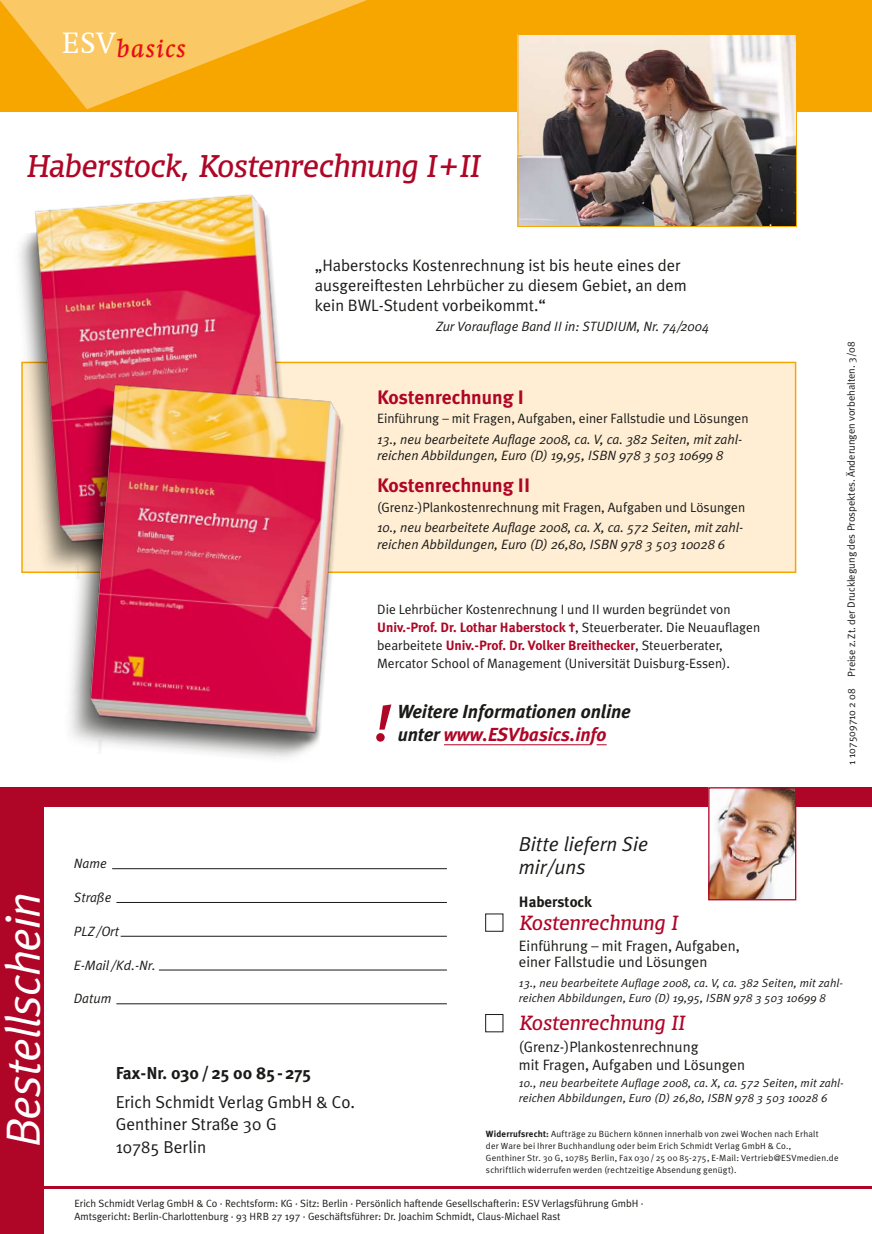
<style>
.page{position:relative;width:872px;height:1234px;background:#fff}
.page>*{position:absolute;margin:0;border:0;box-sizing:border-box;transform-origin:0 0}
.t1{font:italic 700 51.45px "Meta";color:#af0627}
.t2{font:italic 48px "Meta Plus Normal";letter-spacing:-.02em;color:#fff}
.t3{font:italic 29.85px "Olsen";letter-spacing:-.01em;color:#af0627}
.t4{font:italic 25.95px "Swift";letter-spacing:.06em;color:#e40034}
.t5{font:italic 20.25px/23.2px "Meta Plus Normal";color:#1a1a18}
.t6{font:italic 19.5px "Olsen";color:#af0627}
.t7{font:700 19.5px "Meta Plus";color:#af0627}
.t8{font:italic 700 18.9px/22.6px "Meta";color:#1a1a18}
.t9{font:17.25px/22.4px "Meta Plus Normal";color:#1a1a18}
.t10{font:700 17.25px "Meta Plus";color:#1a1a18}
.t11{font:16.5px/19.8px "Meta Plus Normal";color:#1a1a18}
.t12{font:15px/16.5px "Meta Plus Normal";color:#1a1a18}
.t13{font:700 15px "Meta Plus";color:#1a1a18}
.t14{font:italic 13.5px/16.5px "Meta Plus Normal";color:#1a1a18}
.t15{font:13.5px "Meta Plus Normal";color:#1a1a18}
.t16{font:700 13.5px/18px "Meta Plus";color:#af0627}
.t17{font:italic 11.7px/15px "Meta Plus Normal";letter-spacing:.01em;color:#1a1a18}
.t18{font:10.5px/12.6px "Meta Plus Normal";color:#1a1a18}
.t19{font:9px/12px "Meta Plus Normal";letter-spacing:.025em;color:#1a1a18}
.s1{font-family:"Meta Plus Normal";font-weight:400;color:#1a1a18}
.s2{color:#af0627}
.s3{font-family:"Meta Plus";font-weight:700}
</style>
<div class="page">
<hr style="left:112px;top:868px;width:335px;height:1px;background:#1a1a18">
<hr style="left:116px;top:901px;width:331px;height:1px;background:#1a1a18">
<hr style="left:121px;top:935px;width:326px;height:1px;background:#1a1a18">
<hr style="left:159px;top:969px;width:288px;height:1px;background:#1a1a18">
<hr style="left:116px;top:1003px;width:331px;height:1px;background:#1a1a18">
<div style="left:22px;top:362px;width:773px;height:210px;background:#ffeed4"></div>
<div style="left:0;top:0;width:872px;height:112px;background:#f7a600"></div>
<svg style="left:0;top:0;width:367px;height:109px"></svg>
<svg style="left:117px;top:38px;width:69px;height:24px;background:#f9c04e"></svg>
<img style="left:519px;top:36px;width:276px;height:189px">
<div style="left:517px;top:34px;width:280px;height:193px;border:1px solid #f7a600"></div>
<div style="left:0;top:799px;width:44px;height:434px;background:#af0627"></div>
<div style="left:0;top:787px;width:872px;height:19px;background:#af0627"></div>
<hr style="left:0;top:1185px;width:872px;height:2px;background:#af0627">
<img style="left:710px;top:789px;width:84px;height:109px">
<div style="left:708px;top:787px;width:88px;height:113px;border:1px solid #af0627"></div>
<div style="left:485px;top:1013px;width:18px;height:18px;border:1px solid #1a1a18"></div>
<img style="left:19px;top:194px;width:260px;height:379px">
<img style="left:55px;top:345px;width:346px;height:413px">
<hr style="left:444px;top:744px;width:146px;height:1px;background:#af0627">
<h3 class="t4" style="left:62px;top:34px;width:125px"><sup>ESV</sup>basics</h3>
<h3 class="t3" style="left:26px;top:147px;width:455px">Haberstock, Kostenrechnung I+II</h3>
<h2 class="t2" style="left:-5px;top:1146px;width:257px;rotate:-90deg">Bestellschein</h2>
<p class="t11" style="left:315px;top:255px;width:373px">„Haberstocks Kostenrechnung ist bis heute eines der ausgereiftesten Lehrbücher zu diesem Gebiet, an dem kein BWL-Student vorbeikommt.“</p>
<p class="t14" style="left:436px;top:318px;width:274px">Zur Vorauflage Band II in: STUDIUM, Nr. 74/2004</p>
<h3 class="t7" style="left:377px;top:385px;width:148px">Kostenrechnung I</h3>
<p class="t15" style="left:377px;top:410px;width:373px">Einführung – mit Fragen, Aufgaben, einer Fallstudie und Lösungen</p>
<p class="t14" style="left:377px;top:430px;width:366px">13., neu bearbeitete Auflage 2008, ca. V, ca. 382 Seiten, mit zahl&shy;reichen Abbildungen, Euro (D) 19,95, ISBN 978 3 503 10699 8</p>
<h3 class="t7" style="left:377px;top:474px;width:154px">Kostenrechnung II</h3>
<p class="t15" style="left:377px;top:499px;width:370px">(Grenz-)Plankostenrechnung mit Fragen, Aufgaben und Lösungen</p>
<p class="t14" style="left:377px;top:519px;width:367px">10., neu bearbeitete Auflage 2008, ca. X, ca. 572 Seiten, mit zahl&shy;reichen Abbildungen, Euro (D) 26,80, ISBN 978 3 503 10028 6</p>
<p class="t15" style="left:377px;top:601px;width:355px">Die Lehrbücher Kostenrechnung I und II wurden begründet von</p>
<p class="t16" style="left:377px;top:618px;width:384px">Univ.-Prof. Dr. Lothar Haberstock †<span class="s1">, Steuerberater. Die Neuauflagen bearbeitete</span> Univ.-Prof. Dr. Volker Breithecker<span class="s1">, Steuerberater,</span></p>
<p class="t15" style="left:377px;top:655px;width:354px">Mercator School of Management (Universität Duisburg-Essen).</p>
<h1 class="t1" style="left:375px;top:692px;width:17px">!</h1>
<h3 class="t8" style="left:398px;top:700px;width:234px">Weitere Informationen online unter <span class="s2">www.ESVbasics.info</span></h3>
<p class="t18" style="left:845px;top:764px;width:424px;rotate:-90deg">1 107509710 2 08 Preise z.Zt. der Drucklegung des Prospektes. Änderungen vorbehalten. 3/08</p>
<p class="t14" style="left:74px;top:855px;width:34px">Name</p>
<p class="t14" style="left:74px;top:888px;width:39px">Straße</p>
<p class="t14" style="left:74px;top:922px;width:47px">PLZ /Ort</p>
<p class="t14" style="left:74px;top:956px;width:83px">E-Mail/Kd.-Nr.</p>
<p class="t14" style="left:74px;top:990px;width:39px">Datum</p>
<p class="t10" style="left:116px;top:1063px;width:197px">Fax-Nr. 030/25 00 85 -275</p>
<p class="t9" style="left:116px;top:1090px;width:241px">Erich Schmidt Verlag GmbH &amp; Co.<br>Genthiner Straße 30 G</p>
<p class="t9" style="left:116px;top:1135px;width:92px">10785 Berlin</p>
<h3 class="t5" style="left:519px;top:831px;width:131px">Bitte liefern Sie mir/uns</h3>
<p class="t13" style="left:519px;top:892px;width:74px">Haberstock</p>
<h3 class="t6" style="left:519px;top:910px;width:160px">Kostenrechnung I</h3>
<p class="t12" style="left:519px;top:937px;width:222px">Einführung – mit Fragen, Aufgaben, einer Fallstudie und Lösungen</p>
<p class="t17" style="left:519px;top:974px;width:325px">13., neu bearbeitete Auflage 2008, ca. V, ca. 382 Seiten, mit zahl&shy;reichen Abbildungen, Euro (D) 19,95, ISBN 978 3 503 10699 8</p>
<h3 class="t6" style="left:519px;top:1009px;width:167px">Kostenrechnung II</h3>
<p class="t12" style="left:519px;top:1037px;width:228px;line-height:18px">(Grenz-)Plankostenrechnung<br>mit Fragen, Aufgaben und Lösungen</p>
<p class="t17" style="left:519px;top:1074px;width:326px">10., neu bearbeitete Auflage 2008, ca. X, ca. 572 Seiten, mit zahl&shy;reichen Abbildungen, Euro (D) 26,80, ISBN 978 3 503 10028 6</p>
<p class="t19" style="left:486px;top:1127px;width:354px"><span class="s3">Widerrufsrecht:</span> Aufträge zu Büchern können innerhalb von zwei Wochen nach Erhalt<br>der Ware bei Ihrer Buchhandlung oder beim Erich Schmidt Verlag GmbH &amp; Co.,<br>Genthiner Str. 30 G, 10785 Berlin, Fax 030/25 00 85-275, E-Mail: Vertrieb@ESVmedien.de schriftlich widerrufen werden (rechtzeitige Absendung genügt).</p>
<p class="t18" style="left:74px;top:1196px;width:571px;text-indent:467px">Verlagsführung GmbH ·<br>Amtsgericht: Berlin-Charlottenburg · 93 HRB 27 197 · Geschäftsführer: Dr. Joachim Schmidt, Claus-Michael Rast</p>
<p class="t18" style="left:74px;top:1196px;width:455px">Erich Schmidt Verlag GmbH &amp; Co · Rechtsform: KG · Sitz: Berlin · Persönlich haftende Gesellschafterin: ESV</p>
</div>
